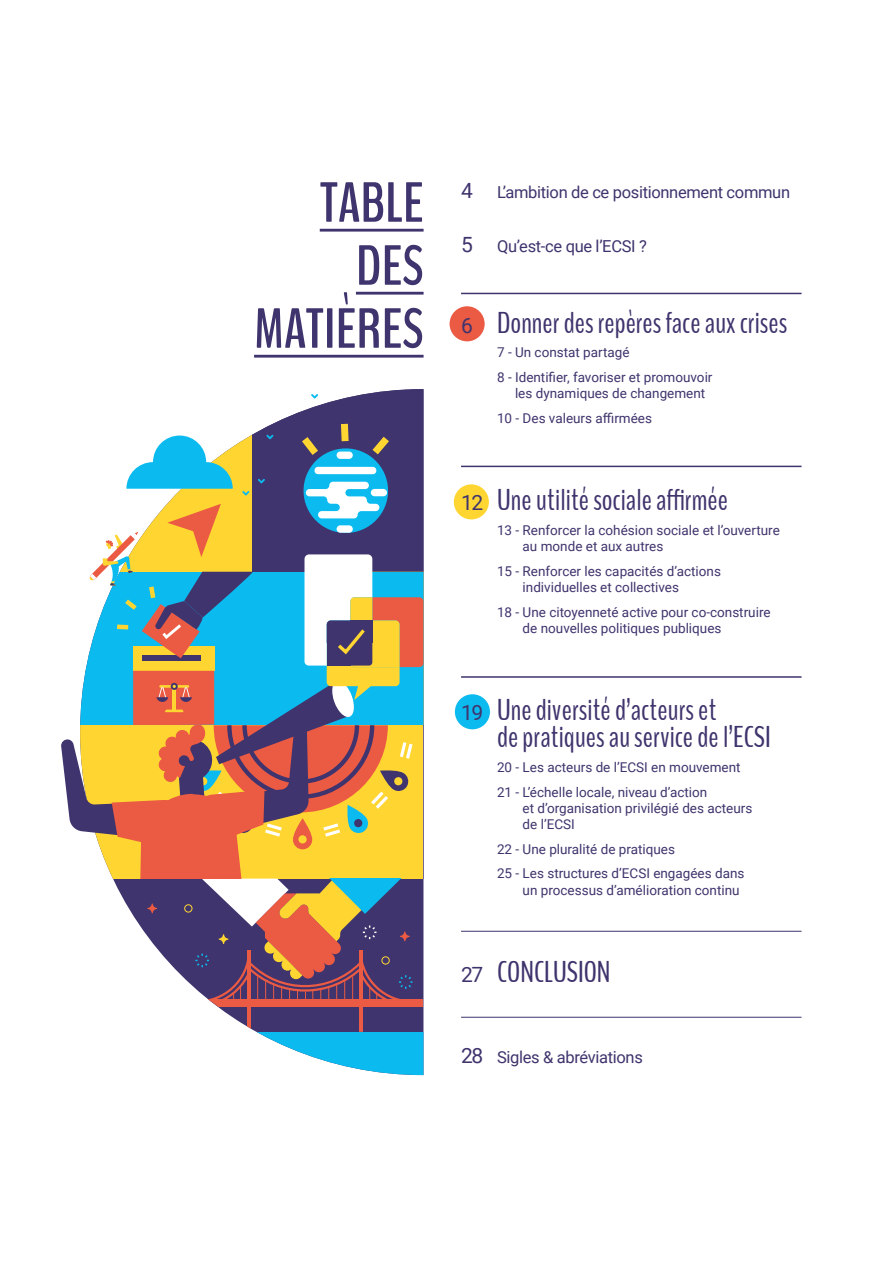
<style>
.page{position:relative;width:893px;height:1263px;background:#fff}
.page>*{position:absolute;margin:0;border:0;box-sizing:border-box;transform-origin:0 0}
.t1{font:700 56.25px/63px "Bench Nine";color:#3f346d;text-align:right}
.t2{font:30px/27px "Bench Nine";color:#3f346d}
.t3{font:16.5px "Roboto";letter-spacing:-.02em;color:#3f346d}
.t4{font:13.5px/24.8px "Roboto";color:#3f346d}
.s1{font-size:21px}
.s2{font-family:"Roboto";font-size:21px}
</style>
<div class="page">
<div style="left:455px;top:694px;width:35px;height:35px;background:#0bbbef;border-radius:50%"></div>
<div style="left:450px;top:306px;width:35px;height:35px;background:#eb5a43;border-radius:50%"></div>
<div style="left:454px;top:484px;width:35px;height:35px;background:#ffd631;border-radius:50%"></div>
<svg style="left:217px;top:1006px;width:206px;height:26px;background:#574778"></svg>
<svg style="left:272px;top:389px;width:133px;height:35px;fill:#3f346d"></svg>
<div style="left:405px;top:389px;width:18px;height:183px;background:#3f346d"></div>
<svg style="left:257px;top:1032px;width:166px;height:43px;fill:#0bbbef"></svg>
<svg style="left:311px;top:394px;width:7px;height:4px"></svg>
<div style="left:190px;top:999px;width:233px;height:7px;background:#eb5a43"></div>
<svg style="left:247px;top:1006px;width:4px;height:26px"></svg>
<hr style="left:359px;top:950px;width:4px;height:82px;background:#eb5a43">
<svg style="left:61px;top:424px;width:362px;height:581px"></svg>
<hr style="left:320px;top:229px;width:104px;height:3px;background:#3f346d">
<hr style="left:356px;top:292px;width:68px;height:3px;background:#3f346d">
<hr style="left:254px;top:355px;width:170px;height:3px;background:#3f346d">
<hr style="left:461px;top:293px;width:340px;height:1px;background:#3f346d">
<hr style="left:461px;top:466px;width:340px;height:1px;background:#3f346d">
<hr style="left:461px;top:676px;width:340px;height:2px;background:#3f346d">
<hr style="left:461px;top:931px;width:340px;height:1px;background:#3f346d">
<hr style="left:461px;top:1017px;width:340px;height:1px;background:#3f346d">
<h1 class="t1" style="left:254px;top:172px;width:171px">TABLE<br>DES<br>MATIÈRES</h1>
<p class="t3" style="left:461px;top:180px;width:331px"><span class="s1">4</span> L’ambition de ce positionnement commun</p>
<p class="t3" style="left:461px;top:234px;width:187px"><span class="s1">5</span> Qu’est-ce que l’ECSI ?</p>
<h2 class="t2" style="left:461px;top:309px;width:328px"><span class="s2">6</span> Donner des repères face aux crises</h2>
<p class="t4" style="left:497px;top:340px;width:217px">7 - Un constat partagé<br>8 - Identifier, favoriser et promouvoir</p>
<p class="t4" style="left:497px;top:381px;width:210px;text-indent:18px">les dynamiques de changement<br>10 - Des valeurs affirmées</p>
<h2 class="t2" style="left:461px;top:487px;width:269px"><span class="s2">12</span> Uneutilitésocialeaffirmée</h2>
<p class="t4" style="left:523px;top:522px;width:259px;line-height:16.2px;text-indent:-26px">13 - Renforcer la cohésion sociale et l’ouverture au monde et aux autres</p>
<p class="t4" style="left:523px;top:562px;width:200px;line-height:16.2px;text-indent:-26px">15 - Renforcer les capacités d’actions individuelles et collectives</p>
<p class="t4" style="left:523px;top:603px;width:249px;line-height:16.2px;text-indent:-26px">18 - Une citoyenneté active pour co-construire de nouvelles politiques publiques</p>
<h2 class="t2" style="left:497px;top:697px;width:275px;text-indent:-36px"><span class="s2">19</span> Une diversité d’acteurs et<br>de pratiques au service de l’ECSI</h2>
<p class="t4" style="left:497px;top:754px;width:245px">20 - Les acteurs de l’ECSI en mouvement<br>21 - L’échelle locale, niveau d’action</p>
<p class="t4" style="left:523px;top:799px;width:231px;line-height:16.2px">et d’organisation privilégié des acteurs de l’ECSI</p>
<p class="t4" style="left:497px;top:836px;width:249px">22 - Une pluralité de pratiques<br>25 - Les structures d’ECSI engagées dans</p>
<p class="t4" style="left:523px;top:877px;width:219px">un processus d’amélioration continu</p>
<h2 class="t2" style="left:461px;top:958px;width:151px"><span class="s2">27</span> CONCLUSION</h2>
<p class="t3" style="left:461px;top:1045px;width:183px"><span class="s1">28</span> Sigles &amp; abréviations</p>
</div>
